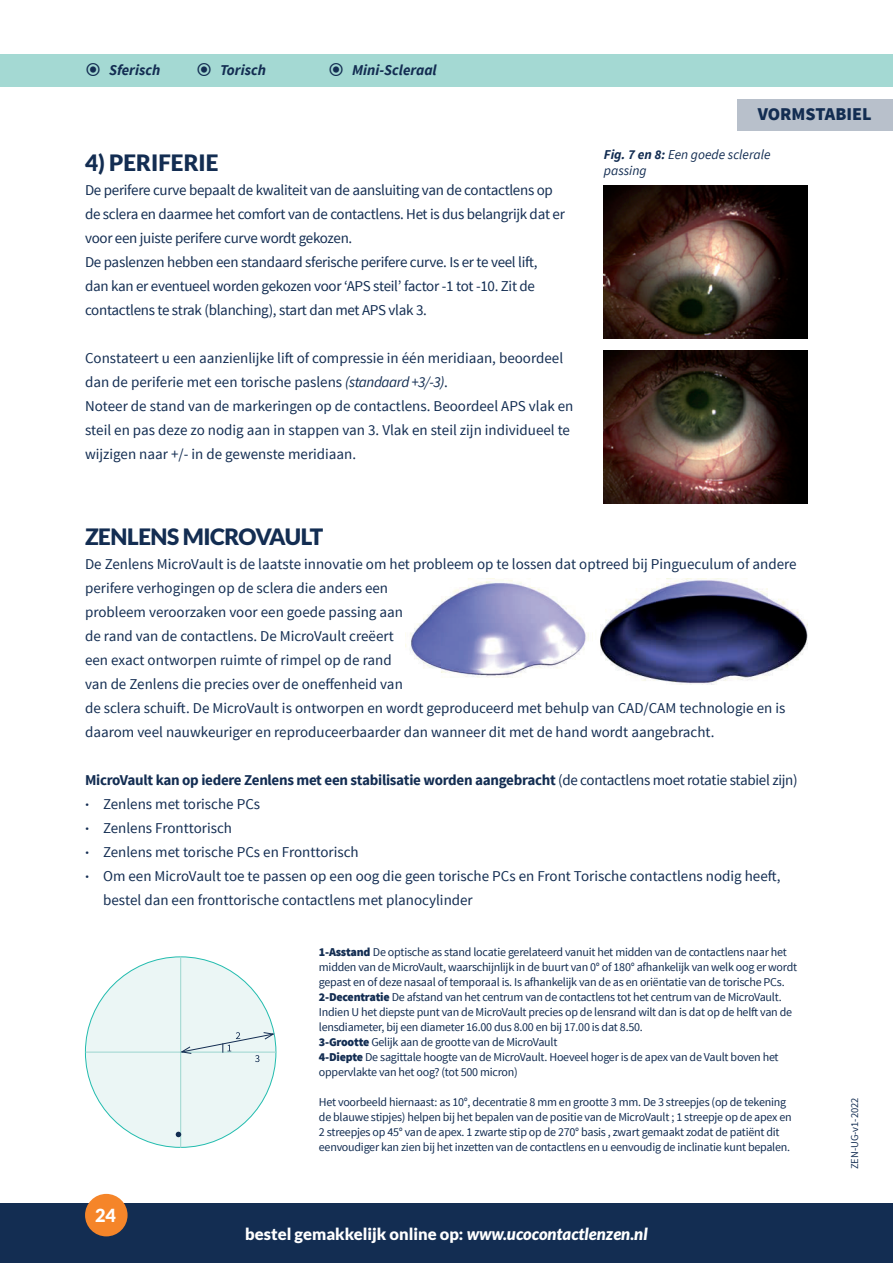
<style>
.page{position:relative;width:893px;height:1263px;background:#fff}
.page>*{position:absolute;margin:0;border:0;box-sizing:border-box;transform-origin:0 0}
.t1{font:900 22.5px "Lato";letter-spacing:-.02em;color:#132d52}
.t2{font:900 22.5px "Lato";color:#132d52}
.kopje_hoofdletters_e{font:900 18px "Source Sans Pro";color:#132d52}
.t3{font:900 18px "Lato";color:#fff}
.t4{font:900 16.5px "Lato";color:#fff}
.t5{font:15px/24px "Source Sans Pro";color:#132d52}
.t6{font:15px/24px "Source Sans Pro";letter-spacing:-.02em;color:#132d52}
.t7{font:700 15px "Source Sans Pro";letter-spacing:-.02em;color:#132d52}
.kopje_hoofdletters_e-2{font:italic 700 15px "Source Sans Pro";color:#132d52}
.t8{font:italic 13.5px/16.2px "Source Sans Pro";color:#132d52}
.t9{font:12px/15px "Source Sans Pro";letter-spacing:-.02em;color:#132d52}
.t10{font:10.5px "Source Sans Pro";color:#132d52}
.s1{font-style:italic}
.s2{font-weight:700}
.s3{font-weight:400}
.s4{font-family:"Helvetica Neue LT Std";font-weight:700}
.s5{font-weight:900}
</style>
<div class="page">
<div style="left:0;top:1203px;width:893px;height:60px;background:#132d52"></div>
<div style="left:85px;top:1194px;width:43px;height:42px;background:#f58529;border-radius:50%"></div>
<div style="left:0;top:54px;width:893px;height:33px;background:#a4d9d3"></div>
<div style="left:737px;top:99px;width:156px;height:32px;background:#b8c0cb"></div>
<img style="left:604px;top:186px;width:204px;height:152px">
<img style="left:604px;top:350px;width:204px;height:153px">
<img style="left:406px;top:580px;width:183px;height:98px">
<img style="left:600px;top:579px;width:208px;height:105px">
<div style="left:85px;top:957px;width:191px;height:190px;background:#ebf6f5;border-radius:50%"></div>
<hr style="left:180px;top:956px;width:1px;height:192px;background:#a4d9d3">
<hr style="left:86px;top:1051px;width:191px;height:2px;background:#a4d9d3">
<svg style="left:176px;top:1132px;width:5px;height:5px"></svg>
<svg style="left:180px;top:1032px;width:95px;height:37px"></svg>
<hr style="left:892px;top:515px;width:1px;height:748px;background:#132d52">
<p class="kopje_hoofdletters_e-2" style="left:109px;top:61px;width:53px">Sferisch</p>
<p class="kopje_hoofdletters_e-2" style="left:220px;top:61px;width:47px">Torisch</p>
<p class="kopje_hoofdletters_e-2" style="left:352px;top:61px;width:86px">Mini-Scleraal</p>
<p class="t2" style="left:85px;top:150px;width:135px">4) PERIFERIE</p>
<p class="t6" style="left:85px;top:178px;width:481px">De perifere curve bepaalt de kwaliteit van de aansluiting van de contactlens op de sclera en daarmee het comfort van de contactlens. Het is dus belangrijk dat er voor een juiste perifere curve wordt gekozen.</p>
<p class="t6" style="left:85px;top:250px;width:454px">De paslenzen hebben een standaard sferische perifere curve. Is er te veel lift, dan kan er eventueel worden gekozen voor ‘APS steil’ factor -1 tot -10. Zit de contactlens te strak (blanching), start dan met APS vlak 3.</p>
<p class="t5" style="left:85px;top:346px;width:480px">Constateert u een aanzienlijke lift of compressie in één meridiaan, beoordeel dan de periferie met een torische paslens <span class="s1">(standaard +3/-3)</span>.</p>
<p class="t5" style="left:85px;top:394px;width:490px">Noteer de stand van de markeringen op de contactlens. Beoordeel APS vlak en steil en pas deze zo nodig aan in stappen van 3. Vlak en steil zijn individueel te wijzigen naar +/- in de gewenste meridiaan.</p>
<p class="kopje_hoofdletters_e" style="left:758px;top:103px;width:115px">VORMSTABIEL</p>
<p class="t8" style="left:604px;top:146px;width:168px"><span class="s2">Fig. 7 en 8:</span> Een goede sclerale passing</p>
<p class="t1" style="left:85px;top:523px;width:240px">ZENLENS MICROVAULT</p>
<p class="t5" style="left:85px;top:552px;width:713px">De Zenlens MicroVault is de laatste innovatie om het probleem op te lossen dat optreed bij Pingueculum of andere perifere verhogingen op de sclera die anders een<br>probleem veroorzaken voor een goede passing aan<br>de rand van de contactlens. De MicroVault creëert<br>een exact ontworpen ruimte of rimpel op de rand<br>van de Zenlens die precies over de oneffenheid van<br>de sclera schuift. De MicroVault is ontworpen en wordt geproduceerd met behulp van CAD/CAM technologie en is daarom veel nauwkeuriger en reproduceerbaarder dan wanneer dit met de hand wordt aangebracht.</p>
<p class="t7" style="left:85px;top:770px;width:714px">MicroVault kan op iedere Zenlens met een stabilisatie worden aangebracht <span class="s3">(de contactlens moet rotatie stabiel zijn)</span></p>
<p class="t5" style="left:85px;top:792px;width:177px"><span class="s4">·</span> Zenlens met torische PCs</p>
<p class="t5" style="left:85px;top:816px;width:149px"><span class="s4">·</span> Zenlens Fronttorisch</p>
<p class="t5" style="left:85px;top:840px;width:275px"><span class="s4">·</span> Zenlens met torische PCs en Fronttorisch</p>
<p class="t5" style="left:103px;top:864px;width:679px;text-indent:-18px"><span class="s4">·</span> Om een MicroVault toe te passen op een oog die geen torische PCs en Front Torische contactlens nodig heeft, bestel dan een fronttorische contactlens met planocylinder</p>
<p class="t9" style="left:319px;top:944px;width:480px"><span class="s5">1-Asstand</span> De optische as stand locatie gerelateerd vanuit het midden van de contactlens naar het midden van de MicroVault, waarschijnlijk in de buurt van 0° of 180° afhankelijk van welk oog er wordt gepast en of deze nasaal of temporaal is. Is afhankelijk van de as en oriëntatie van de torische PCs.</p>
<p class="t9" style="left:319px;top:989px;width:475px"><span class="s5">2-Decentratie</span> De afstand van het centrum van de contactlens tot het centrum van de MicroVault.<br>Indien U het diepste punt van de MicroVault precies op de lensrand wilt dan is dat op de helft van de lensdiameter, bij een diameter 16.00 dus 8.00 en bij 17.00 is dat 8.50.</p>
<p class="t9" style="left:319px;top:1034px;width:240px"><span class="s5">3-Grootte</span> Gelijk aan de grootte van de MicroVault</p>
<p class="t9" style="left:319px;top:1049px;width:461px"><span class="s5">4-Diepte</span> De sagittale hoogte van de MicroVault. Hoeveel hoger is de apex van de Vault boven het oppervlakte van het oog? (tot 500 micron)</p>
<p class="t9" style="left:319px;top:1094px;width:474px">Het voorbeeld hiernaast: as 10°, decentratie 8 mm en grootte 3 mm. De 3 streepjes (op de tekening de blauwe stipjes) helpen bij het bepalen van de positie van de MicroVault ; 1 streepje op de apex en 2 streepjes op 45° van de apex. 1 zwarte stip op de 270° basis , zwart gemaakt zodat de patiënt dit eenvoudiger kan zien bij het inzetten van de contactlens en u eenvoudig de inclinatie kunt bepalen.</p>
<p class="t10" style="left:848px;top:1169px;width:73px;rotate:-90deg">ZEN-UG-v1-2022</p>
<p class="t3" style="left:95px;top:1205px;width:22px">24</p>
<p class="t4" style="left:245px;top:1224px;width:404px">bestel gemakkelijk online op: <span class="s1">www.ucocontactlenzen.nl</span></p>
</div>
